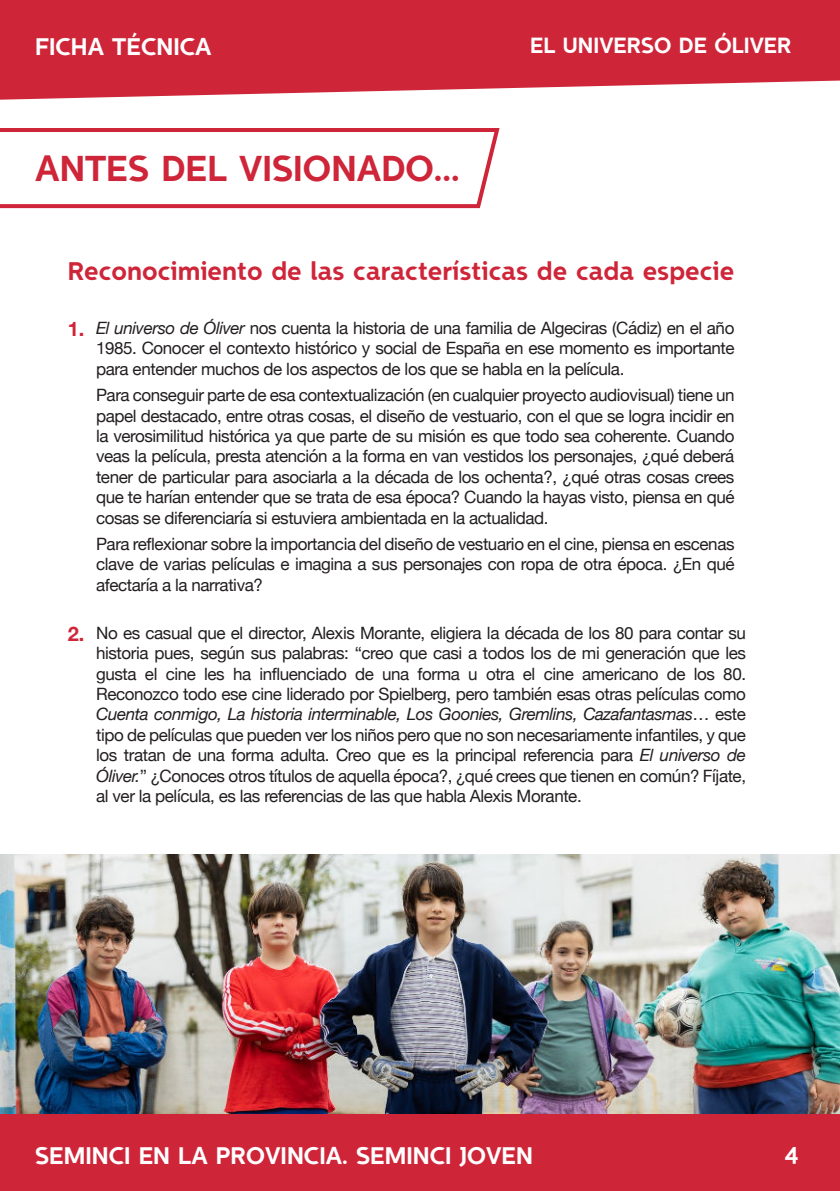
<style>
.page{position:relative;width:840px;height:1191px;background:#fff}
.page>*{position:absolute;margin:0;border:0;box-sizing:border-box;transform-origin:0 0}
.t1{font:36px "SEMINCISANS Regular";color:#cf2539}
.t2{font:25.6px "SEMINCISANS Regular";color:#cf2539}
.t3{font:24px "SEMINCISANS Regular";color:#fff}
.t4{font:22px "SEMINCISANS Regular";color:#fff}
.t5{font:700 20px "Helvetica Neue";color:#cf2539}
.t6{font:17px/20.4px "Helvetica Neue";letter-spacing:-.025em;color:#231f20;text-align:justify}
.s1{font-style:italic}
</style>
<div class="page">
<img style="left:0;top:854px;width:839px;height:260px">
<div style="left:0;top:1114px;width:839px;height:77px;background:#cf2539"></div>
<svg style="left:0;top:0;width:839px;height:100px;background:#d33a4c"></svg>
<svg style="left:0;top:128px;width:500px;height:81px"></svg>
<h3 class="t3" style="left:35px;top:32px;width:178px">FICHA TÉCNICA</h3>
<p class="t4" style="left:530px;top:32px;width:263px">EL UNIVERSO DE ÓLIVER</p>
<h1 class="t1" style="left:35px;top:147px;width:426px">ANTES DEL VISIONADO...</h1>
<h2 class="t2" style="left:68px;top:256px;width:667px">Reconocimiento de las características de cada especie</h2>
<p class="t6" style="left:96px;top:319px;width:639px"><span class="s1">El universo de Óliver</span> nos cuenta la historia de una familia de Algeciras (Cádiz) en el año 1985. Conocer el contexto histórico y social de España en ese momento es importante para entender muchos de los aspectos de los que se habla en la película.</p>
<p class="t6" style="left:96px;top:386px;width:639px">Para conseguir parte de esa contextualización (en cualquier proyecto audiovisual) tiene un papel destacado, entre otras cosas, el diseño de vestuario, con el que se logra incidir en la verosimilitud histórica ya que parte de su misión es que todo sea coherente. Cuando veas la película, presta atención a la forma en van vestidos los personajes, ¿qué deberá tener de particular para asociarla a la década de los ochenta?, ¿qué otras cosas crees que te harían entender que se trata de esa época? Cuando la hayas visto, piensa en qué cosas se diferenciaría si estuviera ambientada en la actualidad.</p>
<p class="t6" style="left:96px;top:535px;width:639px">Para reflexionar sobre la importancia del diseño de vestuario en el cine, piensa en escenas clave de varias películas e imagina a sus personajes con ropa de otra época. ¿En qué afectaría a la narrativa?</p>
<p class="t5" style="left:68px;top:317px;width:18px">1.</p>
<p class="t5" style="left:68px;top:622px;width:18px">2.</p>
<p class="t6" style="left:96px;top:624px;width:651px">No es casual que el director, Alexis Morante, eligiera la década de los 80 para contar su historia pues, según sus palabras: “creo que casi a todos los de mi generación que les gusta el cine les ha influenciado de una forma u otra el cine americano de los 80.<br>Reconozco todo ese cine liderado por Spielberg, pero también esas otras películas como <span class="s1">Cuenta conmigo, La historia interminable, Los Goonies, Gremlins, Cazafantasmas</span>… este tipo de películas que pueden ver los niños pero que no son necesariamente infantiles, y que los tratan de una forma adulta. Creo que es la principal referencia para <span class="s1">El universo de Óliver.</span>” ¿Conoces otros títulos de aquella época?, ¿qué crees que tienen en común? Fíjate, al ver la película, es las referencias de las que habla Alexis Morante.</p>
<h3 class="t3" style="left:35px;top:1141px;width:499px">SEMINCI EN LA PROVINCIA. SEMINCI JOVEN</h3>
<h3 class="t3" style="left:783px;top:1141px;width:16px">4</h3>
</div>
